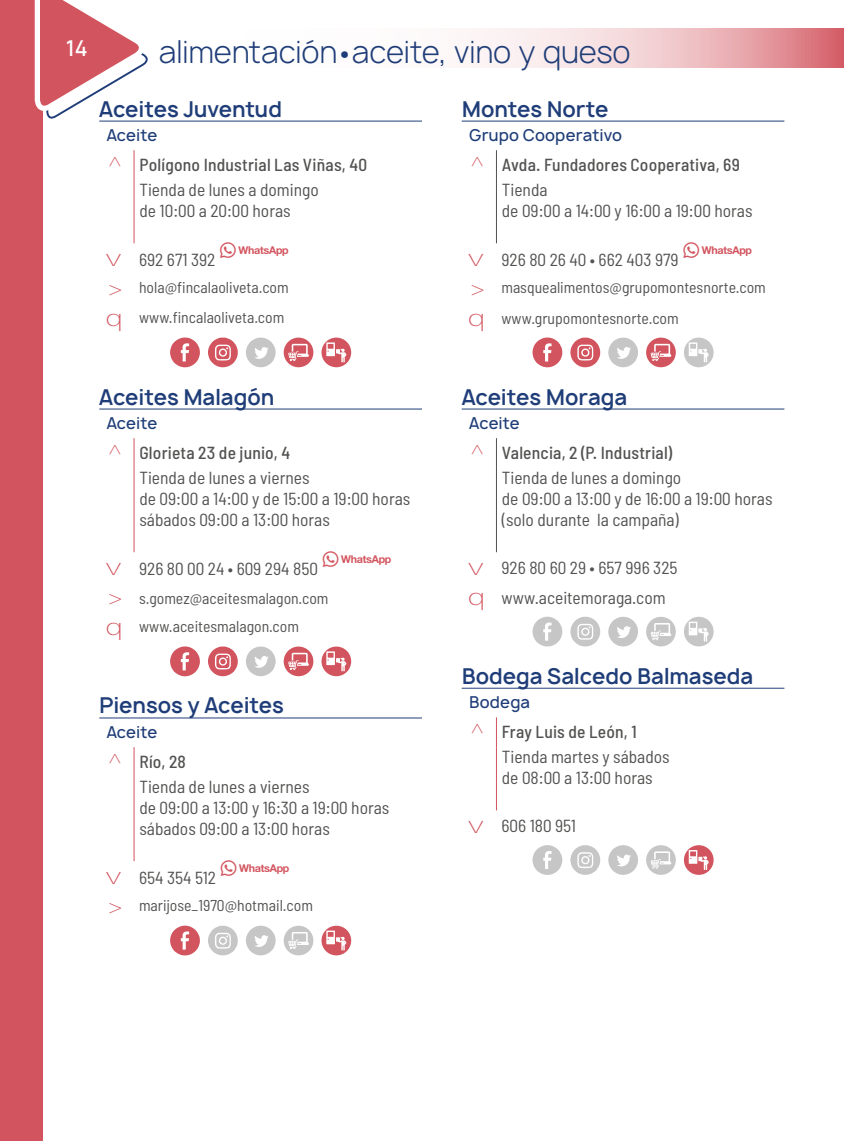
<style>
.page{position:relative;width:844px;height:1141px;background:#fff}
.page>*{position:absolute;margin:0;border:0;box-sizing:border-box;transform-origin:0 0}
.t1{font:300 29.75px "Manrope";letter-spacing:-.01em;color:#1f3d78}
.t2{font:600 21px "Manrope";letter-spacing:-.005em;color:#1f3d78}
.t3{font:500 21px "Manrope";color:#fff}
.t4{font:semi-condensed 17.5px/21px "Barlow";color:#525251}
.t5{font:500 semi-condensed 17.5px "Barlow";letter-spacing:.01em;color:#525251}
.t6{font:semi-condensed 15.75px "Barlow";color:#525251}
.t7{font:500 15.75px "Manrope";letter-spacing:.005em;color:#1f3d78}
.s1{color:#d2545e}
</style>
<div class="page">
<hr style="left:99px;top:121px;width:323px;height:1px;background:#1f3d78">
<hr style="left:133px;top:150px;width:1px;height:30px;background:#d2545e">
<hr style="left:133px;top:180px;width:1px;height:63px;background:#d2545e">
<svg style="left:170px;top:338px;width:30px;height:29px"></svg>
<svg style="left:208px;top:338px;width:30px;height:29px"></svg>
<svg style="left:246px;top:338px;width:29px;height:29px"></svg>
<svg style="left:283px;top:338px;width:30px;height:29px"></svg>
<svg style="left:321px;top:338px;width:30px;height:29px"></svg>
<hr style="left:99px;top:409px;width:323px;height:1px;background:#1f3d78">
<hr style="left:133px;top:438px;width:1px;height:30px;background:#d2545e">
<hr style="left:133px;top:468px;width:1px;height:84px;background:#d2545e">
<svg style="left:170px;top:646px;width:30px;height:30px"></svg>
<svg style="left:208px;top:647px;width:30px;height:29px"></svg>
<svg style="left:246px;top:647px;width:29px;height:29px"></svg>
<svg style="left:283px;top:647px;width:30px;height:29px"></svg>
<svg style="left:321px;top:647px;width:30px;height:29px"></svg>
<hr style="left:461px;top:409px;width:323px;height:1px;background:#1f3d78">
<hr style="left:496px;top:438px;width:1px;height:30px;background:#525251">
<hr style="left:496px;top:468px;width:1px;height:84px;background:#525251">
<svg style="left:532px;top:617px;width:30px;height:29px"></svg>
<svg style="left:570px;top:617px;width:30px;height:29px"></svg>
<svg style="left:608px;top:617px;width:29px;height:29px"></svg>
<svg style="left:646px;top:617px;width:29px;height:29px"></svg>
<svg style="left:684px;top:617px;width:29px;height:29px"></svg>
<hr style="left:99px;top:718px;width:323px;height:1px;background:#1f3d78">
<hr style="left:133px;top:747px;width:1px;height:30px;background:#d2545e">
<hr style="left:133px;top:777px;width:1px;height:84px;background:#d2545e">
<svg style="left:170px;top:926px;width:30px;height:29px"></svg>
<svg style="left:208px;top:926px;width:30px;height:29px"></svg>
<svg style="left:246px;top:926px;width:29px;height:29px"></svg>
<svg style="left:283px;top:926px;width:30px;height:29px"></svg>
<svg style="left:321px;top:926px;width:30px;height:29px"></svg>
<hr style="left:461px;top:688px;width:323px;height:1px;background:#1f3d78">
<hr style="left:496px;top:717px;width:1px;height:30px;background:#d2545e">
<hr style="left:496px;top:747px;width:1px;height:63px;background:#d2545e">
<svg style="left:532px;top:845px;width:30px;height:30px"></svg>
<svg style="left:570px;top:845px;width:30px;height:30px"></svg>
<svg style="left:608px;top:845px;width:29px;height:30px"></svg>
<svg style="left:646px;top:845px;width:29px;height:30px"></svg>
<svg style="left:684px;top:845px;width:29px;height:30px"></svg>
<hr style="left:461px;top:121px;width:323px;height:1px;background:#1f3d78">
<hr style="left:496px;top:150px;width:1px;height:30px;background:#525251">
<hr style="left:496px;top:180px;width:1px;height:63px;background:#525251">
<svg style="left:532px;top:338px;width:30px;height:29px"></svg>
<svg style="left:570px;top:338px;width:30px;height:29px"></svg>
<svg style="left:608px;top:338px;width:29px;height:29px"></svg>
<svg style="left:646px;top:338px;width:29px;height:29px"></svg>
<svg style="left:684px;top:338px;width:29px;height:29px"></svg>
<div style="left:0;top:0;width:42px;height:1141px;background:#d2545e"></div>
<svg style="left:477px;top:29px;width:366px;height:39px;background:#eec1c5"></svg>
<svg style="left:34px;top:0;width:120px;height:124px"></svg>
<p class="t3" style="left:66px;top:35px;width:22px">14</p>
<h1 class="t1" style="left:159px;top:34px;width:473px">alimentación•aceite, vino y queso</h1>
<p class="t2" style="left:99px;top:95px;width:184px">Aceites Juventud</p>
<p class="t7" style="left:107px;top:125px;width:52px">Aceite</p>
<p class="t5" style="left:139px;top:154px;width:229px">Polígono Industrial Las Viñas, 40</p>
<p class="t4" style="left:139px;top:178px;width:181px">Tienda de lunes a domingo de 10:00 a 20:00 horas</p>
<p class="t4" style="left:105px;top:249px;width:186px"><span class="s1">❖</span> 692 671 392 <sup>t</sup></p>
<p class="t6" style="left:139px;top:277px;width:151px">hola@fincalaoliveta.com</p>
<p class="t6" style="left:105px;top:307px;width:180px"><span class="s1">❑</span> www.fincalaoliveta.com</p>
<p class="t2" style="left:99px;top:383px;width:176px">Aceites Malagón</p>
<p class="t7" style="left:107px;top:413px;width:52px">Aceite</p>
<p class="t5" style="left:139px;top:442px;width:152px">Glorieta 23 de junio, 4</p>
<p class="t4" style="left:139px;top:466px;width:272px">Tienda de lunes a viernes<br>de 09:00 a 14:00 y de 15:00 a 19:00 horas sábados 09:00 a 13:00 horas</p>
<p class="t4" style="left:105px;top:558px;width:288px"><span class="s1">❖</span> 926 80 00 24 • 609 294 850 <sup>t</sup></p>
<p class="t6" style="left:139px;top:588px;width:191px">s.gomez@aceitesmalagon.com</p>
<p class="t6" style="left:105px;top:616px;width:195px"><span class="s1">❑</span> www.aceitesmalagon.com</p>
<p class="t2" style="left:99px;top:692px;width:186px">Piensos y Aceites</p>
<p class="t7" style="left:107px;top:722px;width:52px">Aceite</p>
<p class="t5" style="left:139px;top:751px;width:48px">Río, 28</p>
<p class="t4" style="left:139px;top:775px;width:251px">Tienda de lunes a viernes<br>de 09:00 a 13:00 y 16:30 a 19:00 horas sábados 09:00 a 13:00 horas</p>
<p class="t4" style="left:105px;top:867px;width:186px"><span class="s1">❖</span> 654 354 512 <sup>t</sup></p>
<p class="t6" style="left:139px;top:895px;width:175px">marijose_1970@hotmail.com</p>
<p class="t2" style="left:461px;top:95px;width:148px">Montes Norte</p>
<p class="t7" style="left:469px;top:125px;width:154px">Grupo Cooperativo</p>
<p class="t5" style="left:501px;top:154px;width:240px">Avda. Fundadores Cooperativa, 69</p>
<p class="t4" style="left:501px;top:178px;width:252px">Tienda<br>de 09:00 a 14:00 y 16:00 a 19:00 horas</p>
<p class="t4" style="left:468px;top:249px;width:286px"><span class="s1">❖</span> 926 80 26 40 • 662 403 979 <sup>t</sup></p>
<p class="t6" style="left:501px;top:277px;width:266px">masquealimentos@grupomontesnorte.com</p>
<p class="t6" style="left:468px;top:309px;width:212px"><span class="s1">❑</span> www.grupomontesnorte.com</p>
<p class="t2" style="left:461px;top:383px;width:167px">Aceites Moraga</p>
<p class="t7" style="left:469px;top:413px;width:52px">Aceite</p>
<p class="t5" style="left:501px;top:442px;width:172px">Valencia, 2 (P. Industrial)</p>
<p class="t4" style="left:501px;top:466px;width:272px">Tienda de lunes a domingo<br>de 09:00 a 13:00 y de 16:00 a 19:00 horas (solo durante la campaña)</p>
<p class="t4" style="left:468px;top:557px;width:211px"><span class="s1">❖</span> 926 80 60 29 • 657 996 325</p>
<p class="t4" style="left:468px;top:587px;width:199px"><span class="s1">❑</span> www.aceitemoraga.com</p>
<p class="t2" style="left:461px;top:662px;width:293px">Bodega Salcedo Balmaseda</p>
<p class="t7" style="left:469px;top:692px;width:62px">Bodega</p>
<p class="t5" style="left:501px;top:721px;width:136px">Fray Luis de León, 1</p>
<p class="t4" style="left:501px;top:746px;width:169px">Tienda martes y sábados de 08:00 a 13:00 horas</p>
<p class="t4" style="left:468px;top:815px;width:110px"><span class="s1">❖</span> 606 180 951</p>
</div>
